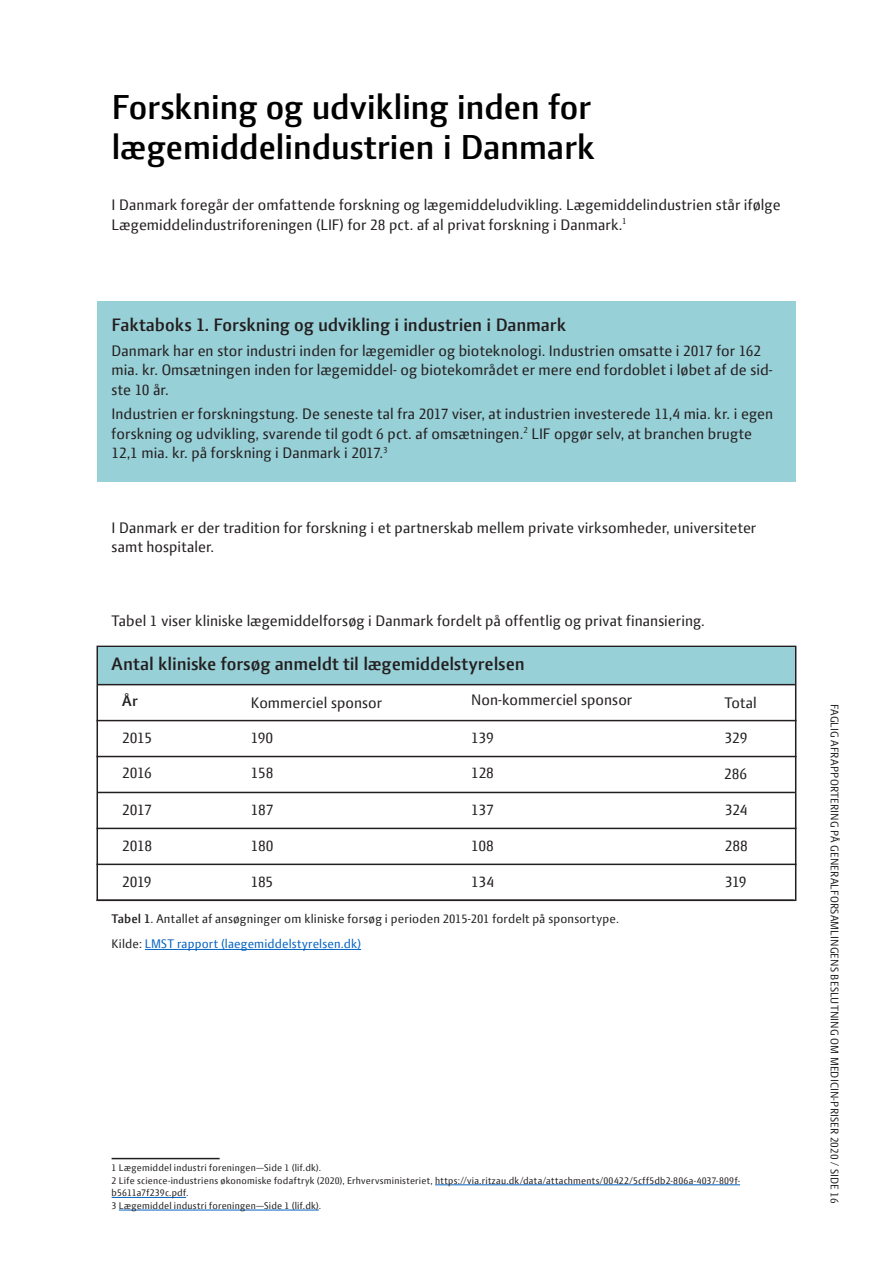
<style>
.page{position:relative;width:893px;height:1263px;background:#fff}
.page>*{position:absolute;margin:0;border:0;box-sizing:border-box;transform-origin:0 0}
.Heading_1{font:600 37.5px/40.5px "Press Sans";letter-spacing:-.015em;color:#000}
.t1{font:600 19.5px "Press Sans";letter-spacing:-.01em;color:#231f20}
.t2{font:16.5px/19.5px "Press Sans";color:#231f20}
.t3{font:600 16.5px "Press Sans";color:#231f20}
.t4{font:13.5px "Press Sans";letter-spacing:.01em;color:#231f20}
.t5{font:13.5px "Press Sans";letter-spacing:.01em;color:#0563c1}
.t6{font:12px "Press Sans";letter-spacing:.01em;color:#231f20}
.t7{font:10.5px/12.6px "Press Sans";letter-spacing:.02em;color:#231f20}
.s1{font-weight:600}
.s2{color:#231f20}
</style>
<div class="page">
<div style="left:97px;top:301px;width:699px;height:181px;background:#98d0d7"></div>
<hr style="left:145px;top:949px;width:216px;height:1px;background:#0563c1">
<hr style="left:112px;top:1158px;width:108px;height:1px;background:#231f20">
<hr style="left:435px;top:1184px;width:305px;height:1px;background:#0563c1">
<hr style="left:112px;top:1197px;width:74px;height:1px;background:#0563c1">
<hr style="left:119px;top:1210px;width:200px;height:1px;background:#0563c1">
<div style="left:98px;top:647px;width:697px;height:38px;background:#98d0d7"></div>
<hr style="left:98px;top:684px;width:697px;height:1px;background:#231f20">
<hr style="left:97px;top:720px;width:699px;height:1px;background:#231f20">
<hr style="left:97px;top:756px;width:699px;height:1px;background:#231f20">
<hr style="left:98px;top:792px;width:697px;height:1px;background:#231f20">
<hr style="left:97px;top:828px;width:699px;height:1px;background:#231f20">
<hr style="left:97px;top:863px;width:699px;height:2px;background:#231f20">
<hr style="left:97px;top:899px;width:696px;height:2px;background:#231f20">
<p class="Heading_1" style="left:112px;top:87px;width:485px">Forskning og udvikling inden for lægemiddelindustrien i Danmark</p>
<p class="t2" style="left:112px;top:197px;width:671px">I Danmark foregår der omfattende forskning og lægemiddeludvikling. Lægemiddelindustrien står ifølge<br>Lægemiddelindustriforeningen (LIF) for 28 pct. af al privat forskning i Danmark.<sup>1</sup></p>
<p class="t1" style="left:112px;top:315px;width:456px">Faktaboks 1. Forskning og udvikling i industrien i Danmark</p>
<p class="t2" style="left:112px;top:342px;width:663px">Danmark har en stor industri inden for lægemidler og bioteknologi. Industrien omsatte i 2017 for 162 mia. kr. Omsætningen inden for lægemiddel- og biotekområdet er mere end fordoblet i løbet af de sid&shy;ste 10 år.</p>
<p class="t2" style="left:112px;top:406px;width:663px">Industrien er forskningstung. De seneste tal fra 2017 viser, at industrien investerede 11,4 mia. kr. i egen forskning og udvikling, svarende til godt 6 pct. af omsætningen.<sup>2</sup> LIF opgør selv, at branchen brugte<br>12,1 mia. kr. på forskning i Danmark i 2017.<sup>3</sup></p>
<p class="t2" style="left:112px;top:519px;width:646px">I Danmark er der tradition for forskning i et partnerskab mellem private virksomheder, universiteter samt hospitaler.</p>
<p class="t2" style="left:112px;top:613px;width:595px">Tabel 1 viser kliniske lægemiddelforsøg i Danmark fordelt på offentlig og privat finansiering.</p>
<p class="t1" style="left:112px;top:655px;width:415px">Antal kliniske forsøg anmeldt til lægemiddelstyrelsen</p>
<p class="t3" style="left:122px;top:692px;width:17px">År</p>
<p class="t2" style="left:251px;top:695px;width:133px">Kommerciel sponsor</p>
<p class="t2" style="left:471px;top:692px;width:163px">Non-kommerciel sponsor</p>
<p class="t2" style="left:724px;top:695px;width:34px">Total</p>
<p class="t2" style="left:122px;top:730px;width:31px">2015</p>
<p class="t2" style="left:251px;top:730px;width:24px">190</p>
<p class="t2" style="left:471px;top:730px;width:24px">139</p>
<p class="t2" style="left:725px;top:730px;width:24px">329</p>
<p class="t2" style="left:122px;top:765px;width:31px">2016</p>
<p class="t2" style="left:251px;top:765px;width:24px">158</p>
<p class="t2" style="left:471px;top:765px;width:24px">128</p>
<p class="t2" style="left:724px;top:766px;width:25px">286</p>
<p class="t2" style="left:122px;top:802px;width:31px">2017</p>
<p class="t2" style="left:251px;top:802px;width:24px">187</p>
<p class="t2" style="left:471px;top:802px;width:24px">137</p>
<p class="t2" style="left:725px;top:802px;width:24px">324</p>
<p class="t2" style="left:122px;top:838px;width:31px">2018</p>
<p class="t2" style="left:251px;top:838px;width:24px">180</p>
<p class="t2" style="left:471px;top:838px;width:24px">108</p>
<p class="t2" style="left:725px;top:838px;width:25px">288</p>
<p class="t2" style="left:122px;top:874px;width:31px">2019</p>
<p class="t2" style="left:251px;top:874px;width:24px">185</p>
<p class="t2" style="left:471px;top:874px;width:24px">134</p>
<p class="t2" style="left:725px;top:874px;width:23px">319</p>
<p class="t4" style="left:112px;top:912px;width:509px"><span class="s1">Tabel 1</span>. Antallet af ansøgninger om kliniske forsøg i perioden 2015-201 fordelt på sponsortype.</p>
<p class="t5" style="left:112px;top:937px;width:251px"><span class="s2">Kilde:</span> LMST rapport (laegemiddelstyrelsen.dk)</p>
<p class="t7" style="left:112px;top:1163px;width:211px">1 Lægemiddel industri foreningen—Side 1 (lif.dk).</p>
<p class="t7" style="left:112px;top:1175px;width:630px">2 Life science-industriens økonomiske fodaftryk (2020), Erhvervsministeriet, https://via.ritzau.dk/data/attachments/00422/5cff5db2-806a-4037-809f&shy;b5611a7f239c.pdf.</p>
<p class="t7" style="left:112px;top:1200px;width:211px">3 Lægemiddel industri foreningen—Side 1 (lif.dk).</p>
<p class="t6" style="left:841px;top:704px;width:501px;rotate:90deg">FAGLIG AFRAPPORTERING PÅ GENERALFORSAMLINGENS BESLUTNING OM MEDICIN-PRISER 2020 / SIDE 16</p>
</div>
